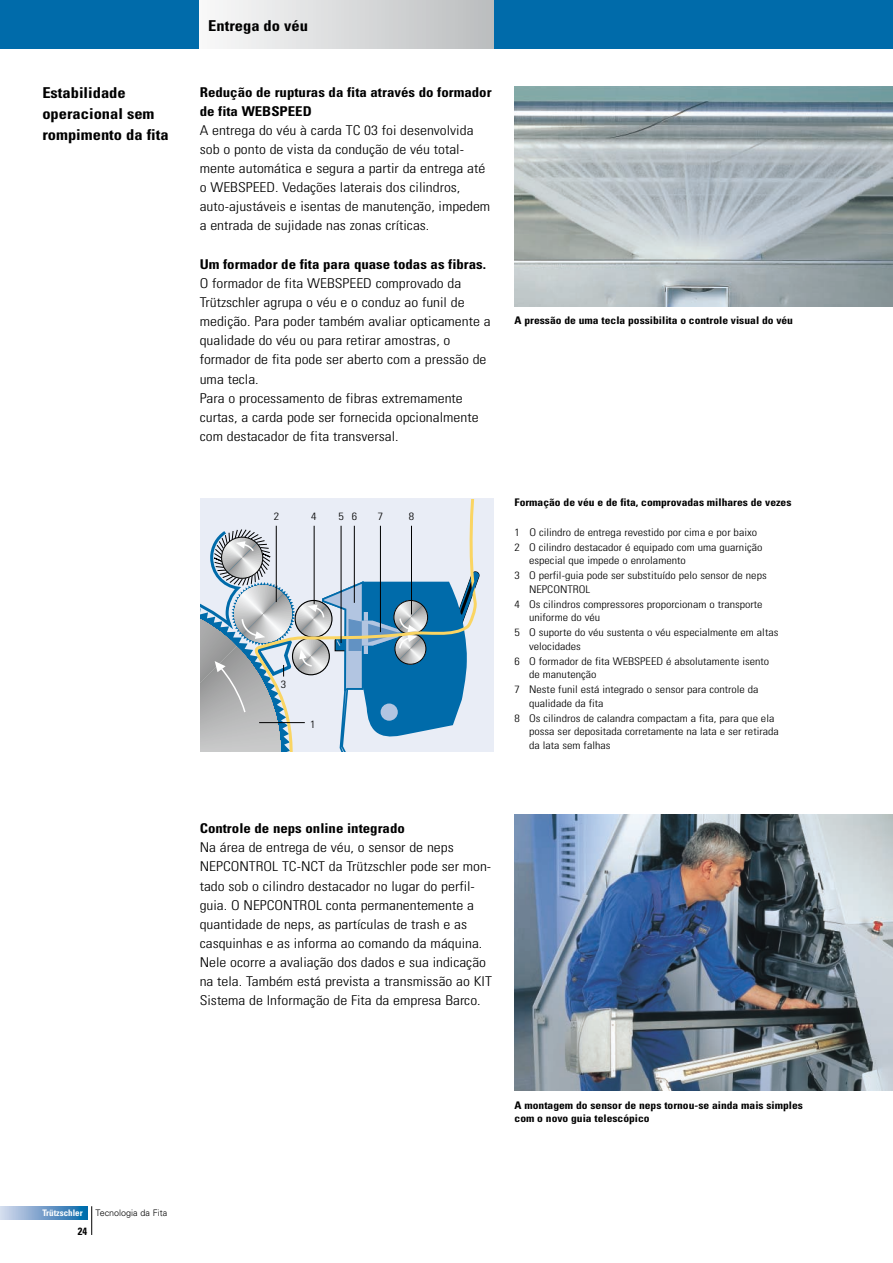
<style>
.page{position:relative;width:893px;height:1263px;background:#fff}
.page>*{position:absolute;margin:0;border:0;box-sizing:border-box;transform-origin:0 0}
.t1{font:700 condensed 15px/21px "Univers";color:#000;scale:1.1 1}
.t2{font:300 condensed 13.5px/19.2px "Univers";color:#000;scale:1.15 1}
.t3{font:700 condensed 13.5px/19.2px "Univers";color:#000;scale:1.1 1}
.t4{font:300 condensed 10.5px/15px "Univers";color:#000;scale:1.15 1}
.t5{font:700 condensed 10.5px/13.5px "Univers";color:#000;scale:1.1 1}
.t6{font:700 condensed 10.5px "Univers";color:#000}
.t7{font:300 9px "Univers";color:#000}
.t8{font:700 condensed 9px "Univers";color:#fff}
</style>
<div class="page">
<div style="left:0;top:1px;width:892px;height:48px;background:#006baa"></div>
<svg style="left:0;top:1206px;width:87px;height:13px"></svg>
<svg style="left:91px;top:1206px;width:1px;height:29px"></svg>
<div style="left:200px;top:499px;width:293px;height:253px;background:#e9edf6"></div>
<hr style="left:411px;top:526px;width:1px;height:88px;background:#000">
<hr style="left:354px;top:526px;width:1px;height:77px;background:#000">
<hr style="left:276px;top:526px;width:1px;height:76px;background:#000">
<svg style="left:200px;top:528px;width:280px;height:224px"></svg>
<hr style="left:259px;top:722px;width:46px;height:1px;background:#000">
<hr style="left:314px;top:526px;width:1px;height:78px;background:#000">
<hr style="left:341px;top:526px;width:1px;height:117px;background:#000">
<hr style="left:380px;top:526px;width:1px;height:106px;background:#000">
<div style="left:200px;top:1px;width:293px;height:48px;background:linear-gradient(to right,#f9f9f9,#bbbdbf)"></div>
<img style="left:514px;top:87px;width:378px;height:220px">
<img style="left:514px;top:814px;width:378px;height:276px">
<p class="t1" style="left:42px;top:83px;width:116px">Estabilidade operacional sem rompimento da fita</p>
<p class="t1" style="left:208px;top:17px;width:92px">Entrega do véu</p>
<p class="t3" style="left:200px;top:83px;width:267px">Redução de rupturas da fita através do formador de fita WEBSPEED</p>
<p class="t2" style="left:200px;top:122px;width:254px">A entrega do véu à carda TC 03 foi desenvolvida sob o ponto de vista da condução de véu total&shy;mente automática e segura a partir da entrega até o WEBSPEED. Vedações laterais dos cilindros, auto-ajustáveis e isentas de manutenção, impedem a entrada de sujidade nas zonas críticas.</p>
<p class="t3" style="left:200px;top:256px;width:262px">Um formador de fita para quase todas as fibras.</p>
<p class="t2" style="left:200px;top:275px;width:254px">O formador de fita WEBSPEED comprovado da Trützschler agrupa o véu e o conduz ao funil de medição. Para poder também avaliar opticamente a qualidade do véu ou para retirar amostras, o formador de fita pode ser aberto com a pressão de uma tecla.<br>Para o processamento de fibras extremamente curtas, a carda pode ser fornecida opcionalmente com destacador de fita transversal.</p>
<p class="t4" style="left:274px;top:510px;width:6px">2</p>
<p class="t4" style="left:352px;top:510px;width:6px">6</p>
<p class="t4" style="left:409px;top:510px;width:6px">8</p>
<p class="t4" style="left:311px;top:510px;width:6px">4</p>
<p class="t4" style="left:338px;top:510px;width:6px">5</p>
<p class="t4" style="left:378px;top:510px;width:6px">7</p>
<p class="t4" style="left:281px;top:677px;width:6px">3</p>
<p class="t4" style="left:310px;top:718px;width:6px">1</p>
<p class="t5" style="left:514px;top:315px;width:255px">A pressão de uma tecla possibilita o controle visual do véu</p>
<p class="t5" style="left:514px;top:496px;width:253px">Formação de véu e de fita, comprovadas milhares de vezes</p>
<p class="t4" style="left:514px;top:526px;width:217px">1 O cilindro de entrega revestido por cima e por baixo<br>2 O cilindro destacador é equipado com uma guarnição</p>
<p class="t4" style="left:514px;top:554px;width:221px;text-indent:15px">especial que impede o enrolamento<br>3 O perfil-guia pode ser substituído pelo sensor de neps</p>
<p class="t4" style="left:514px;top:583px;width:217px;text-indent:15px">NEPCONTROL<br>4 Os cilindros compressores proporcionam o transporte</p>
<p class="t4" style="left:514px;top:611px;width:231px;text-indent:15px">uniforme do véu<br>5 O suporte do véu sustenta o véu especialmente em altas</p>
<p class="t4" style="left:514px;top:640px;width:223px;text-indent:15px">velocidades<br>6 O formador de fita WEBSPEED é absolutamente isento</p>
<p class="t4" style="left:514px;top:668px;width:214px;text-indent:15px">de manutenção<br>7 Neste funil está integrado o sensor para controle da</p>
<p class="t4" style="left:514px;top:697px;width:227px;text-indent:15px">qualidade da fita<br>8 Os cilindros de calandra compactam a fita, para que ela</p>
<p class="t4" style="left:529px;top:726px;width:218px;line-height:13.5px">possa ser depositada corretamente na lata e ser retirada da lata sem falhas</p>
<p class="t3" style="left:200px;top:820px;width:188px">Controle de neps online integrado</p>
<p class="t2" style="left:200px;top:839px;width:255px">Na área de entrega de véu, o sensor de neps NEPCONTROL TC-NCT da Trützschler pode ser mon&shy;tado sob o cilindro destacador no lugar do perfil&shy;guia. O NEPCONTROL conta permanentemente a quantidade de neps, as partículas de trash e as casquinhas e as informa ao comando da máquina.<br>Nele ocorre a avaliação dos dados e sua indicação na tela. Também está prevista a transmissão ao KIT Sistema de Informação de Fita da empresa Barco.</p>
<p class="t8" style="left:42px;top:1209px;width:42px">Trützschler</p>
<p class="t7" style="left:95px;top:1209px;width:73px">Tecnologia da Fita</p>
<p class="t6" style="left:78px;top:1227px;width:11px">24</p>
<p class="t5" style="left:514px;top:1099px;width:264px">A montagem do sensor de neps tornou-se ainda mais simples com o novo guia telescópico</p>
</div>
